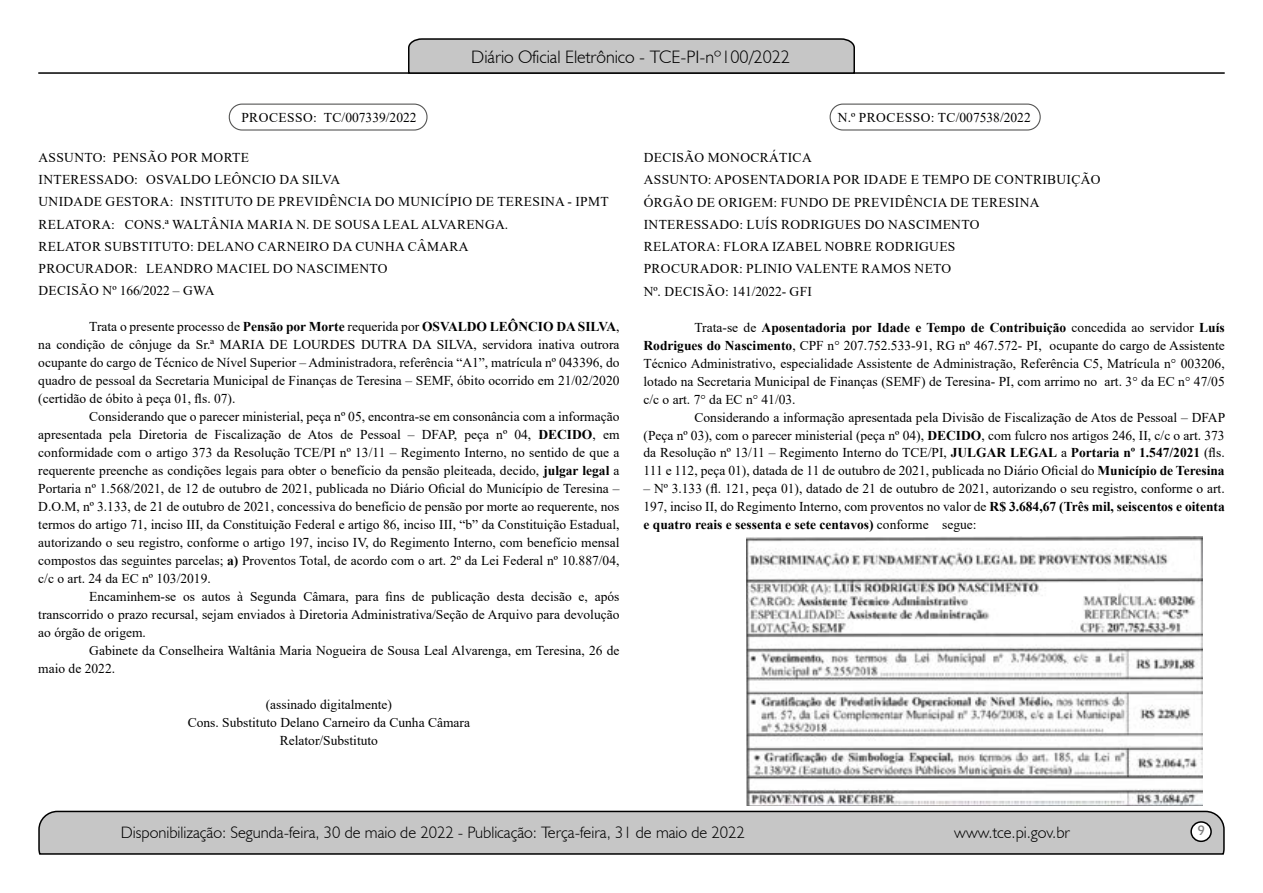
<style>
.page{position:relative;width:1263px;height:893px;background:#fff}
.page>*{position:absolute;margin:0;border:0;box-sizing:border-box;transform-origin:0 0}
.t1{font:300 18px "Humanist 521 BT";color:#000}
.t2{font:300 16.5px "Humanist 521 BT";color:#000}
.t3{font:15px "Estrangelo Edessa";color:#808080}
.t4{font:13.5px/18px "Times New Roman";color:#000;text-align:justify}
.t5{font:13.5px/22.2px "Times New Roman";letter-spacing:.025em;color:#000}
.s1{font-weight:700}
</style>
<div class="page">
<svg style="left:38px;top:810px;width:1187px;height:45px;background:#b9b9b9"></svg>
<div style="left:1191px;top:822px;width:20px;height:19px;background:#fff;border-radius:50%"></div>
<div style="left:1190px;top:821px;width:22px;height:21px;border:2px solid #000;border-radius:50%"></div>
<hr style="left:38px;top:72px;width:1187px;height:2px;background:#000">
<svg style="left:407px;top:38px;width:449px;height:36px;background:#b4b4b4"></svg>
<img style="left:746px;top:537px;width:456px;height:268px">
<div style="left:229px;top:104px;width:199px;height:27px;border:1px solid #575756;border-radius:13px"></div>
<div style="left:829px;top:104px;width:212px;height:27px;border:1px solid #575756;border-radius:13px"></div>
<h1 class="t1" style="left:471px;top:46px;width:320px">Diário Oficial Eletrônico - TCE-PI-nº100/2022</h1>
<p class="t4" style="left:241px;top:108px;width:177px">PROCESSO: TC/007339/2022</p>
<p class="t5" style="left:39px;top:146px;width:572px">ASSUNTO: PENSÃO POR MORTE<br>INTERESSADO: OSVALDO LEÔNCIO DA SILVA<br>UNIDADE GESTORA: INSTITUTO DE PREVIDÊNCIA DO MUNICÍPIO DE TERESINA - IPMT RELATORA: CONS.ª WALTÂNIA MARIA N. DE SOUSA LEAL ALVARENGA.<br>RELATOR SUBSTITUTO: DELANO CARNEIRO DA CUNHA CÂMARA<br>PROCURADOR: LEANDRO MACIEL DO NASCIMENTO<br>DECISÃO Nº 166/2022 – GWA</p>
<p class="t4" style="left:38px;top:317px;width:583px;text-indent:51px">Trata o presente processo de <span class="s1">Pensão por Morte</span> requerida por <span class="s1">OSVALDO LEÔNCIO DA SILVA</span>, na condição de cônjuge da Sr.ª MARIA DE LOURDES DUTRA DA SILVA, servidora inativa outrora ocupante do cargo de Técnico de Nível Superior – Administradora, referência “A1”, matrícula nº 043396, do quadro de pessoal da Secretaria Municipal de Finanças de Teresina – SEMF, óbito ocorrido em 21/02/2020 (certidão de óbito à peça 01, fls. 07).</p>
<p class="t4" style="left:38px;top:407px;width:583px;text-indent:51px">Considerando que o parecer ministerial, peça nº 05, encontra-se em consonância com a informação apresentada pela Diretoria de Fiscalização de Atos de Pessoal – DFAP, peça nº 04, <span class="s1">DECIDO</span>, em conformidade com o artigo 373 da Resolução TCE/PI nº 13/11 – Regimento Interno, no sentido de que a requerente preenche as condições legais para obter o benefício da pensão pleiteada, decido, <span class="s1">julgar legal</span> a Portaria nº 1.568/2021, de 12 de outubro de 2021, publicada no Diário Oficial do Município de Teresina – D.O.M, nº 3.133, de 21 de outubro de 2021, concessiva do benefício de pensão por morte ao requerente, nos termos do artigo 71, inciso III, da Constituição Federal e artigo 86, inciso III, “b” da Constituição Estadual, autorizando o seu registro, conforme o artigo 197, inciso IV, do Regimento Interno, com benefício mensal compostos das seguintes parcelas; <span class="s1">a)</span> Proventos Total, de acordo com o art. 2º da Lei Federal nº 10.887/04, c/c o art. 24 da EC nº 103/2019.</p>
<p class="t4" style="left:38px;top:587px;width:583px;text-indent:51px">Encaminhem-se os autos à Segunda Câmara, para fins de publicação desta decisão e, após transcorrido o prazo recursal, sejam enviados à Diretoria Administrativa/Seção de Arquivo para devolução ao órgão de origem.</p>
<p class="t4" style="left:38px;top:641px;width:583px;text-indent:51px">Gabinete da Conselheira Waltânia Maria Nogueira de Sousa Leal Alvarenga, em Teresina, 26 de maio de 2022.</p>
<p class="t4" style="left:188px;top:695px;width:284px;text-align:center">(assinado digitalmente)<br>Cons. Substituto Delano Carneiro da Cunha Câmara<br>Relator/Substituto</p>
<p class="t4" style="left:838px;top:108px;width:195px">N.º PROCESSO: TC/007538/2022</p>
<p class="t5" style="left:644px;top:146px;width:458px">DECISÃO MONOCRÁTICA<br>ASSUNTO: APOSENTADORIA POR IDADE E TEMPO DE CONTRIBUIÇÃO ÓRGÃO DE ORIGEM: FUNDO DE PREVIDÊNCIA DE TERESINA INTERESSADO: LUÍS RODRIGUES DO NASCIMENTO<br>RELATORA: FLORA IZABEL NOBRE RODRIGUES<br>PROCURADOR: PLINIO VALENTE RAMOS NETO<br>Nº. DECISÃO: 141/2022- GFI</p>
<p class="t4" style="left:643px;top:318px;width:583px;text-indent:51px">Trata-se de <span class="s1">Aposentadoria por Idade e Tempo de Contribuição</span> concedida ao servidor <span class="s1">Luís Rodrigues do Nascimento</span>, CPF n° 207.752.533-91, RG nº 467.572- PI, ocupante do cargo de Assistente Técnico Administrativo, especialidade Assistente de Administração, Referência C5, Matrícula n° 003206, lotado na Secretaria Municipal de Finanças (SEMF) de Teresina- PI, com arrimo no art. 3° da EC n° 47/05 c/c o art. 7° da EC n° 41/03.</p>
<p class="t4" style="left:643px;top:408px;width:583px;text-indent:51px">Considerando a informação apresentada pela Divisão de Fiscalização de Atos de Pessoal – DFAP (Peça nº 03), com o parecer ministerial (peça nº 04), <span class="s1">DECIDO</span>, com fulcro nos artigos 246, II, c/c o art. 373 da Resolução nº 13/11 – Regimento Interno do TCE/PI, <span class="s1">JULGAR LEGAL</span> a <span class="s1">Portaria nº 1.547/2021</span> (fls.<br>111 e 112, peça 01), datada de 11 de outubro de 2021, publicada no Diário Oficial do <span class="s1">Município de Teresina</span></p>
<p class="t4" style="left:643px;top:479px;width:583px">– Nº 3.133 (fl. 121, peça 01), datado de 21 de outubro de 2021, autorizando o seu registro, conforme o art.<br>197, inciso II, do Regimento Interno, com proventos no valor de <span class="s1">R$ 3.684,67 (Três mil, seiscentos e oitenta e quatro reais e sessenta e sete centavos)</span> conforme segue:</p>
<p class="t2" style="left:121px;top:822px;width:625px">Disponibilização: Segunda-feira, 30 de maio de 2022 - Publicação: Terça-feira, 31 de maio de 2022</p>
<p class="t2" style="left:954px;top:822px;width:117px">www.tce.pi.gov.br</p>
<p class="t3" style="left:1197px;top:823px;width:9px">9</p>
</div>
